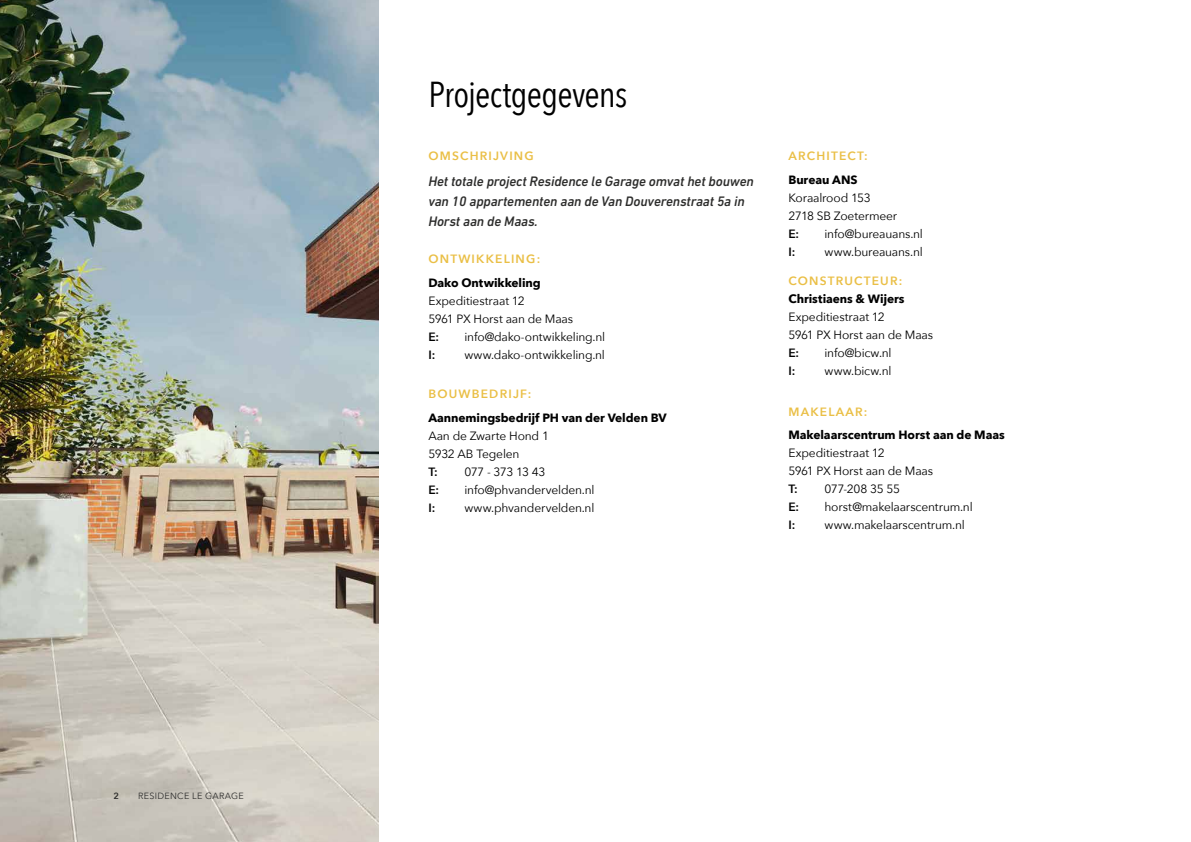
<style>
.page{position:relative;width:1191px;height:842px;background:#fff}
.page>*{position:absolute;margin:0;border:0;box-sizing:border-box;transform-origin:0 0}
.t1{font:36px "Avenir Next Condensed";letter-spacing:-.02em;color:#000}
.t2{font:italic 500 14px/20px "DIN Next LT Pro";letter-spacing:-.01em;color:#2d2d2c}
.t3{font:12px/18px "Avenir Next";letter-spacing:-.015em;color:#000}
.t4{font:700 12px "Avenir Next";letter-spacing:-.005em;color:#000}
.t5{font:600 12px "Avenir Next";letter-spacing:.1em;color:#eabf46}
.t6{font:600 12px "Avenir Next";color:#000}
.t7{font:12px "Avenir Next";letter-spacing:-.045em;color:#000}
.t8{font:9px "Avenir Next";letter-spacing:.03em;color:#2d2d2c}
.t9{font:600 9px "Avenir Next";color:#2d2d2c}
</style>
<div class="page">
<img style="left:0;top:0;width:378px;height:842px">
<p class="t9" style="left:114px;top:788px;width:7px">2</p>
<p class="t8" style="left:138px;top:788px;width:107px">RESIDENCE LE GARAGE</p>
<h1 class="t1" style="left:428px;top:63px;width:200px">Projectgegevens</h1>
<p class="t5" style="left:428px;top:146px;width:107px">OMSCHRIJVING</p>
<p class="t2" style="left:428px;top:171px;width:327px">Het totale project Residence le Garage omvat het bouwen van 10 appartementen aan de Van Douverenstraat 5a in<br>Horst aan de Maas.</p>
<p class="t5" style="left:428px;top:248px;width:113px">ONTWIKKELING:</p>
<p class="t4" style="left:428px;top:272px;width:114px">Dako Ontwikkeling</p>
<p class="t3" style="left:428px;top:291px;width:146px">Expeditiestraat 12<br>5961 PX Horst aan de Maas</p>
<p class="t6" style="left:428px;top:326px;width:12px">E:</p>
<p class="t3" style="left:464px;top:327px;width:142px">info@dako-ontwikkeling.nl</p>
<p class="t6" style="left:428px;top:344px;width:8px">I:</p>
<p class="t3" style="left:464px;top:345px;width:142px">www.dako-ontwikkeling.nl</p>
<p class="t5" style="left:428px;top:384px;width:105px">BOUWBEDRIJF:</p>
<p class="t4" style="left:428px;top:407px;width:240px">Aannemingsbedrijf PH van der Velden BV</p>
<p class="t3" style="left:428px;top:426px;width:122px">Aan de Zwarte Hond 1<br>5932 AB Tegelen</p>
<p class="t6" style="left:428px;top:462px;width:11px">T:</p>
<p class="t7" style="left:464px;top:462px;width:83px">077 - 373 13 43</p>
<p class="t6" style="left:428px;top:480px;width:12px">E:</p>
<p class="t3" style="left:464px;top:480px;width:132px">info@phvandervelden.nl</p>
<p class="t6" style="left:428px;top:498px;width:8px">I:</p>
<p class="t3" style="left:464px;top:498px;width:131px">www.phvandervelden.nl</p>
<p class="t5" style="left:788px;top:146px;width:81px">ARCHITECT:</p>
<p class="t4" style="left:788px;top:169px;width:71px">Bureau ANS</p>
<p class="t3" style="left:788px;top:188px;width:110px">Koraalrood 153<br>2718 SB Zoetermeer</p>
<p class="t6" style="left:788px;top:223px;width:12px">E:</p>
<p class="t3" style="left:824px;top:224px;width:100px">info@bureauans.nl</p>
<p class="t6" style="left:788px;top:241px;width:8px">I:</p>
<p class="t3" style="left:824px;top:242px;width:100px">www.bureauans.nl</p>
<p class="t5" style="left:788px;top:270px;width:115px">CONSTRUCTEUR:</p>
<p class="t4" style="left:788px;top:288px;width:118px">Christiaens &amp; Wijers</p>
<p class="t3" style="left:788px;top:307px;width:146px">Expeditiestraat 12<br>5961 PX Horst aan de Maas</p>
<p class="t6" style="left:788px;top:342px;width:12px">E:</p>
<p class="t3" style="left:824px;top:343px;width:69px">info@bicw.nl</p>
<p class="t6" style="left:788px;top:360px;width:8px">I:</p>
<p class="t3" style="left:824px;top:361px;width:68px">www.bicw.nl</p>
<p class="t5" style="left:788px;top:401px;width:80px">MAKELAAR:</p>
<p class="t4" style="left:788px;top:425px;width:218px">Makelaarscentrum Horst aan de Maas</p>
<p class="t3" style="left:788px;top:443px;width:146px">Expeditiestraat 12<br>5961 PX Horst aan de Maas</p>
<p class="t6" style="left:788px;top:479px;width:11px">T:</p>
<p class="t3" style="left:824px;top:479px;width:77px">077-208 35 55</p>
<p class="t6" style="left:788px;top:497px;width:12px">E:</p>
<p class="t3" style="left:824px;top:497px;width:150px">horst@makelaarscentrum.nl</p>
<p class="t6" style="left:788px;top:515px;width:8px">I:</p>
<p class="t3" style="left:824px;top:515px;width:142px">www.makelaarscentrum.nl</p>
</div>
